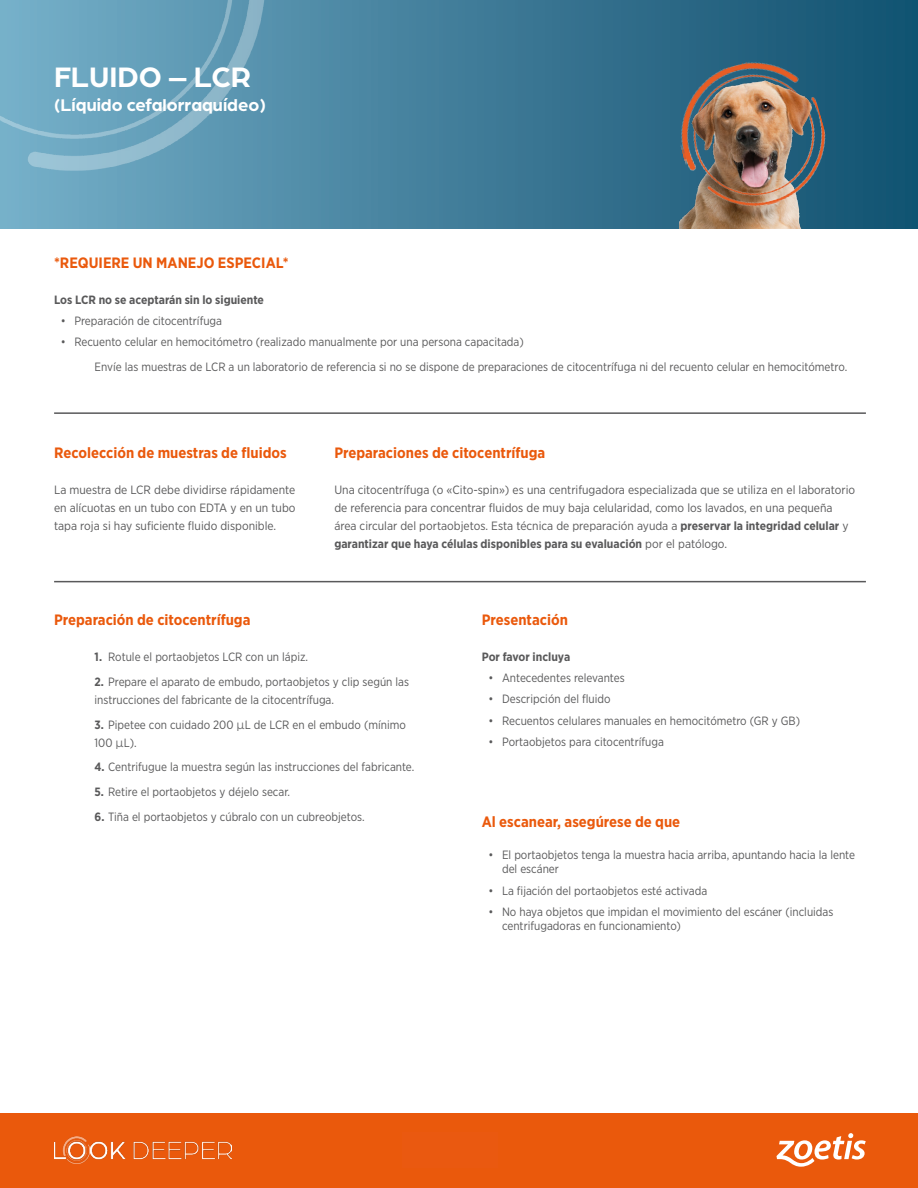
<style>
.page{position:relative;width:918px;height:1188px;background:#fff}
.page>*{position:absolute;margin:0;border:0;box-sizing:border-box;transform-origin:0 0}
.t1{font:700 30px "Arboria";color:#fff}
.t2{font:700 18px "Arboria";color:#fff}
.t3{font:700 15px "Gotham Narrow";color:#ea590c}
.t4{font:12px/18px "Gotham Narrow";color:#59595a}
.t5{font:700 12px "Gotham Narrow";color:#59595a}
.s1{font-weight:700}
.s2{font-family:"Gotham S Sm";font-weight:300}
</style>
<div class="page">
<div style="left:0;top:1114px;width:918px;height:74px;background:#ea590c"></div>
<svg style="left:776px;top:1133px;width:90px;height:34px"></svg>
<img style="left:54px;top:1136px;width:177px;height:27px">
<div style="left:0;top:0;width:918px;height:229px;background:linear-gradient(to right,#74aec8,#10506e)"></div>
<hr style="left:54px;top:412px;width:812px;height:2px;background:#59595a">
<hr style="left:54px;top:581px;width:812px;height:1px;background:#59595a">
<img style="left:0;top:0;width:264px;height:171px">
<img style="left:664px;top:47px;width:176px;height:176px">
<img style="left:679px;top:81px;width:133px;height:148px">
<img style="left:683px;top:116px;width:157px;height:107px">
<div style="left:402px;top:1132px;width:96px;height:36px;background:#ea5910"></div>
<h1 class="t1" style="left:54px;top:57px;width:198px">FLUIDO – LCR</h1>
<h2 class="t2" style="left:54px;top:93px;width:213px">(Líquido cefalorraquídeo)</h2>
<p class="t3" style="left:54px;top:253px;width:236px">*REQUIERE UN MANEJO ESPECIAL*</p>
<p class="t5" style="left:54px;top:292px;width:211px">Los LCR no se aceptarán sin lo siguiente</p>
<p class="t4" style="left:61px;top:312px;width:163px">• Preparación de citocentrífuga</p>
<p class="t4" style="left:95px;top:329px;width:754px;line-height:24.8px;text-indent:-34px">• Recuento celular en hemocitómetro (realizado manualmente por una persona capacitada)<br>Envíe las muestras de LCR a un laboratorio de referencia si no se dispone de preparaciones de citocentrífuga ni del recuento celular en hemocitómetro.</p>
<p class="t3" style="left:54px;top:443px;width:234px">Recolección de muestras de fluidos</p>
<p class="t4" style="left:54px;top:481px;width:243px;text-align:justify">La muestra de LCR debe dividirse rápidamente en alícuotas en un tubo con EDTA y en un tubo tapa roja si hay suficiente fluido disponible.</p>
<p class="t3" style="left:334px;top:443px;width:212px">Preparaciones de citocentrífuga</p>
<p class="t4" style="left:334px;top:481px;width:522px">Una citocentrífuga (o «Cito-spin») es una centrifugadora especializada que se utiliza en el laboratorio de referencia para concentrar fluidos de muy baja celularidad, como los lavados, en una pequeña área circular del portaobjetos. Esta técnica de preparación ayuda a <span class="s1">preservar la integridad celular</span> y <span class="s1">garantizar que haya células disponibles para su evaluación</span> por el patólogo.</p>
<p class="t3" style="left:54px;top:610px;width:198px">Preparación de citocentrífuga</p>
<p class="t4" style="left:95px;top:648px;width:215px"><span class="s1">1.</span> Rotule el portaobjetos LCR con un lápiz.</p>
<p class="t4" style="left:95px;top:672px;width:316px"><span class="s1">2.</span> Prepare el aparato de embudo, portaobjetos y clip según las instrucciones del fabricante de la citocentrífuga.</p>
<p class="t4" style="left:95px;top:715px;width:313px"><span class="s1">3.</span> Pipetee con cuidado 200 <span class="s2">μ</span>L de LCR en el embudo (mínimo<br>100 <span class="s2">μ</span>L).</p>
<p class="t4" style="left:95px;top:758px;width:321px"><span class="s1">4.</span> Centrifugue la muestra según las instrucciones del fabricante.</p>
<p class="t4" style="left:95px;top:783px;width:197px"><span class="s1">5.</span> Retire el portaobjetos y déjelo secar.</p>
<p class="t4" style="left:95px;top:807px;width:272px"><span class="s1">6.</span> Tiña el portaobjetos y cúbralo con un cubreobjetos.</p>
<p class="t3" style="left:482px;top:610px;width:88px">Presentación</p>
<p class="t5" style="left:482px;top:649px;width:90px">Por favor incluya</p>
<p class="t4" style="left:489px;top:669px;width:138px">• Antecedentes relevantes</p>
<p class="t4" style="left:489px;top:690px;width:123px">• Descripción del fluido</p>
<p class="t4" style="left:489px;top:711px;width:313px">• Recuentos celulares manuales en hemocitómetro (GR y GB)</p>
<p class="t4" style="left:489px;top:732px;width:177px">• Portaobjetos para citocentrífuga</p>
<p class="t3" style="left:482px;top:812px;width:200px">Al escanear, asegúrese de que</p>
<p class="t4" style="left:502px;top:847px;width:355px;line-height:14.4px;text-indent:-14px">• El portaobjetos tenga la muestra hacia arriba, apuntando hacia la lente del escáner</p>
<p class="t4" style="left:489px;top:881px;width:220px">• La fijación del portaobjetos esté activada</p>
<p class="t4" style="left:502px;top:904px;width:333px;line-height:14.4px;text-indent:-14px">• No haya objetos que impidan el movimiento del escáner (incluidas centrifugadoras en funcionamiento)</p>
</div>
